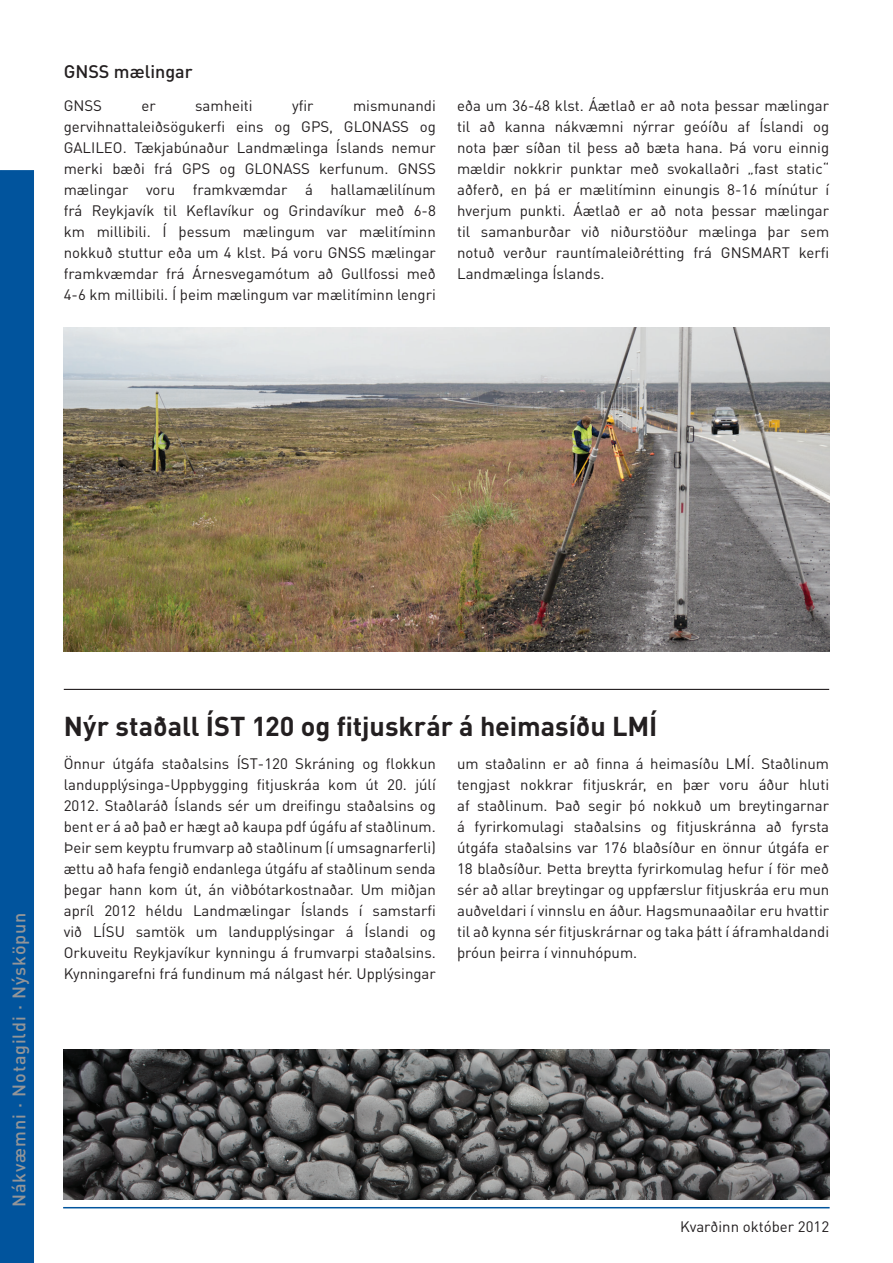
<style>
.page{position:relative;width:893px;height:1263px;background:#fff}
.page>*{position:absolute;margin:0;border:0;box-sizing:border-box;transform-origin:0 0}
.t1{font:700 27px "DIN Pro";color:#231f20}
.t2{font:500 18px "DIN Pro";letter-spacing:.05em;color:#939598}
.t3{font:500 18px "DIN Pro";color:#231f20}
.t4{font:15px/21px "DIN Pro";color:#231f20;text-align:justify}
</style>
<div class="page">
<hr style="left:63px;top:1207px;width:767px;height:1px;background:#01549d">
<img style="left:64px;top:327px;width:765px;height:324px">
<hr style="left:64px;top:689px;width:765px;height:1px;background:#231f20">
<div style="left:1px;top:171px;width:32px;height:1091px;background:#01549d"></div>
<div style="left:0;top:170px;width:34px;height:1093px;border:2px solid #01549d"></div>
<img style="left:64px;top:1050px;width:765px;height:149px">
<p class="t3" style="left:64px;top:59px;width:130px">GNSS mælingar</p>
<p class="t4" style="left:64px;top:95px;width:40px">GNSS</p>
<p class="t4" style="left:141px;top:95px;width:16px">er</p>
<p class="t4" style="left:195px;top:95px;width:59px">samheiti</p>
<p class="t4" style="left:292px;top:95px;width:23px">yfir</p>
<p class="t4" style="left:64px;top:95px;width:374px;text-indent:289px">mismunandi gervihnattaleiðsögukerfi eins og GPS, GLONASS og GALILEO. Tækjabúnaður Landmælinga Íslands nemur merki bæði frá GPS og GLONASS kerfunum. GNSS mælingar voru framkvæmdar á hallamælilínum frá Reykjavík til Keflavíkur og Grindavíkur með 6-8 km millibili. Í þessum mælingum var mælitíminn nokkuð stuttur eða um 4 klst. Þá voru GNSS mælingar framkvæmdar frá Árnesvegamótum að Gullfossi með 4-6 km millibili. Í þeim mælingum var mælitíminn lengri</p>
<p class="t4" style="left:457px;top:95px;width:374px">eða um 36-48 klst. Áætlað er að nota þessar mælingar til að kanna nákvæmni nýrrar geóíðu af Íslandi og nota þær síðan til þess að bæta hana. Þá voru einnig mældir nokkrir punktar með svokallaðri „fast static“ aðferð, en þá er mælitíminn einungis 8-16 mínútur í hverjum punkti. Áætlað er að nota þessar mælingar til samanburðar við niðurstöður mælinga þar sem notuð verður rauntímaleiðrétting frá GNSMART kerfi Landmælinga Íslands.</p>
<p class="t2" style="left:7px;top:1207px;width:296px;rotate:-90deg">Nákvæmni ∙ Notagildi ∙ Nýsköpun</p>
<h1 class="t1" style="left:64px;top:708px;width:595px">Nýr staðall ÍST 120 og fitjuskrár á heimasíðu LMÍ</h1>
<p class="t4" style="left:64px;top:752px;width:374px">Önnur útgáfa staðalsins ÍST-120 Skráning og flokkun landupplýsinga-Uppbygging fitjuskráa kom út 20. júlí 2012. Staðlaráð Íslands sér um dreifingu staðalsins og bent er á að það er hægt að kaupa pdf úgáfu af staðlinum.<br>Þeir sem keyptu frumvarp að staðlinum (í umsagnarferli) ættu að hafa fengið endanlega útgáfu af staðlinum senda þegar hann kom út, án viðbótarkostnaðar. Um miðjan apríl 2012 héldu Landmælingar Íslands í samstarfi við LÍSU samtök um landupplýsingar á Íslandi og Orkuveitu Reykjavíkur kynningu á frumvarpi staðalsins.<br>Kynningarefni frá fundinum má nálgast hér. Upplýsingar</p>
<p class="t4" style="left:457px;top:752px;width:374px">um staðalinn er að finna á heimasíðu LMÍ. Staðlinum tengjast nokkrar fitjuskrár, en þær voru áður hluti af staðlinum. Það segir þó nokkuð um breytingarnar á fyrirkomulagi staðalsins og fitjuskránna að fyrsta útgáfa staðalsins var 176 blaðsíður en önnur útgáfa er 18 blaðsíður. Þetta breytta fyrirkomulag hefur í för með sér að allar breytingar og uppfærslur fitjuskráa eru mun auðveldari í vinnslu en áður. Hagsmunaaðilar eru hvattir til að kynna sér fitjuskrárnar og taka þátt í áframhaldandi þróun þeirra í vinnuhópum.</p>
<p class="t4" style="left:680px;top:1215px;width:151px">Kvarðinn október 2012</p>
</div>
